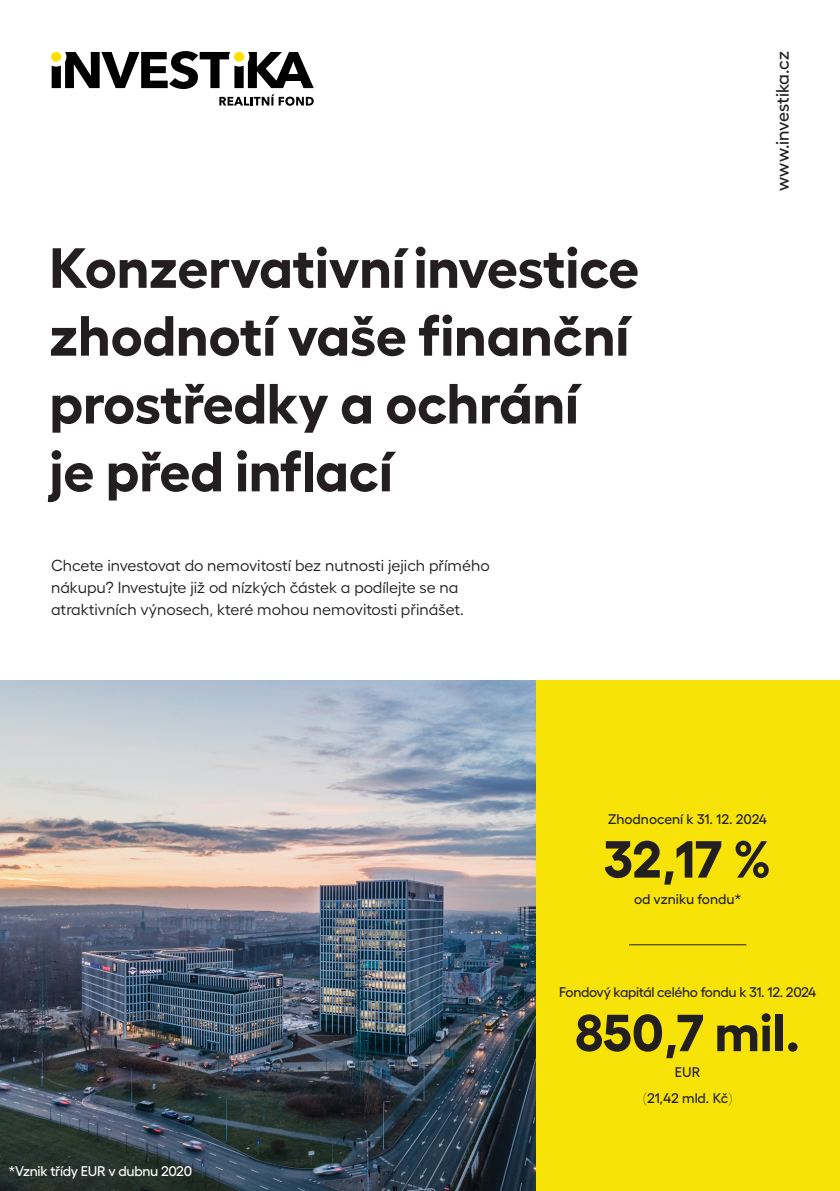
<style>
.page{position:relative;width:840px;height:1191px;background:#fff}
.page>*{position:absolute;margin:0;border:0;box-sizing:border-box;transform-origin:0 0}
.t1{font:700 56.6px/67.8px "Hellix";color:#231f20}
.t2{font:700 52px "Hellix";color:#231f20}
.t3{font:500 18px "Hellix";color:#231f20}
.t4{font:16px/22px "Hellix";color:#231f20}
.t5{font:500 14px/26px "Hellix";letter-spacing:-.02em;color:#231f20;text-align:center}
.t6{font:500 14px "Hellix";letter-spacing:-.02em;color:#fff}
.t7{font:500 14px "Hellix";color:#231f20}
</style>
<div class="page">
<div style="left:535px;top:680px;width:304px;height:511px;background:#f7e307"></div>
<hr style="left:628px;top:944px;width:118px;height:1px;background:#231f20">
<img style="left:0;top:680px;width:535px;height:511px">
<svg style="left:52px;top:51px;width:261px;height:55px"></svg>
<h1 class="t1" style="left:50px;top:228px;width:590px">Konzervativní investice zhodnotí vaše finanční prostředky a ochrání<br>je před inflací</h1>
<p class="t4" style="left:51px;top:552px;width:440px">Chcete investovat do nemovitostí bez nutnosti jejich přímého nákupu? Investujte již od nízkých částek a podílejte se na atraktivních výnosech, které mohou nemovitosti přinášet.</p>
<p class="t3" style="left:768px;top:191px;width:141px;rotate:-90deg">www.investika.cz</p>
<p class="t5" style="left:608px;top:804px;width:160px">Zhodnocení k 31. 12. 2024</p>
<h2 class="t2" style="left:603px;top:817px;width:169px">32,17 %</h2>
<p class="t7" style="left:633px;top:887px;width:109px">od vzniku fondu*</p>
<p class="t6" style="left:9px;top:1159px;width:185px">*Vznik třídy EUR v dubnu 2020</p>
<p class="t5" style="left:559px;top:977px;width:258px">Fondový kapitál celého fondu k 31. 12. 2024</p>
<h2 class="t2" style="left:575px;top:991px;width:226px">850,7 mil.</h2>
<p class="t5" style="left:643px;top:1057px;width:90px">EUR<br>(21,42 mld. Kč)</p>
</div>
